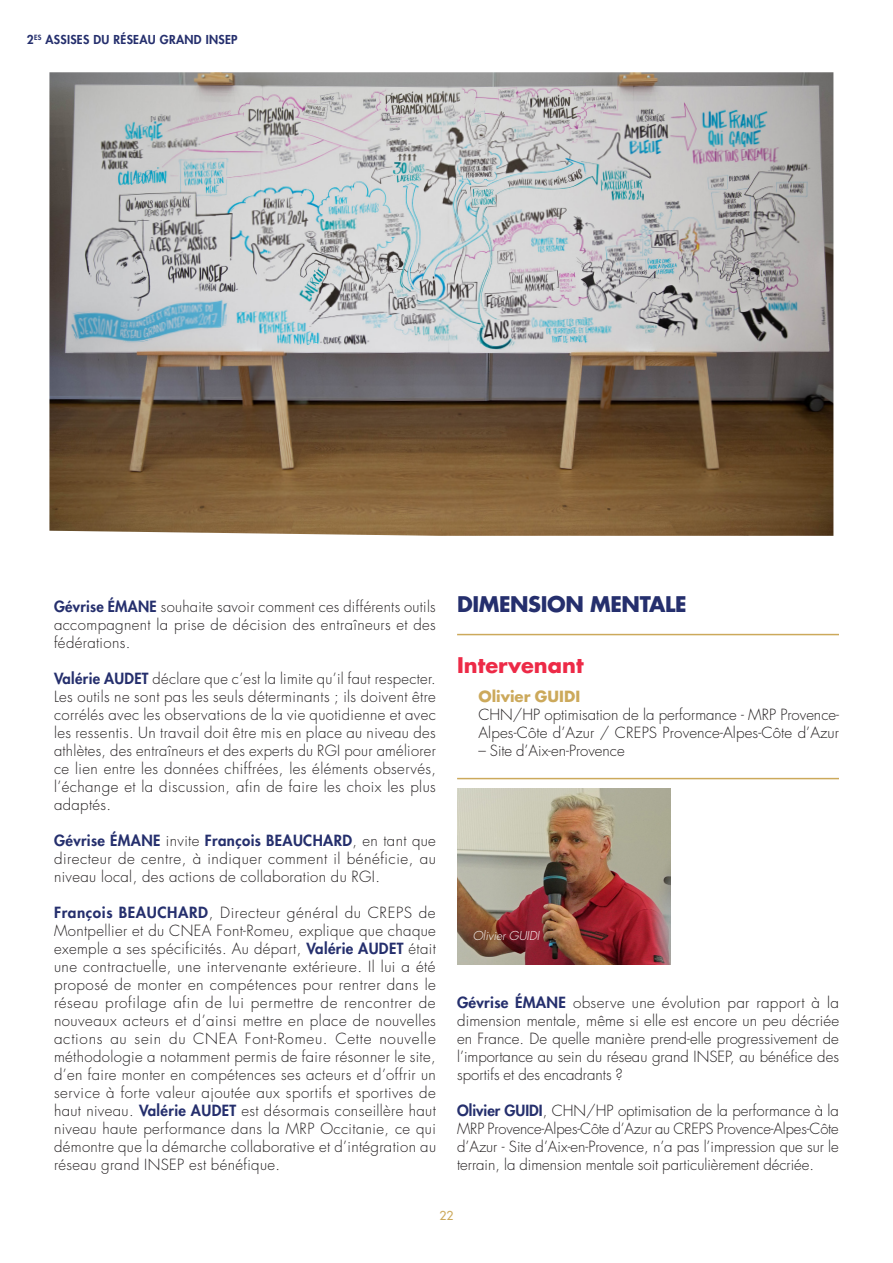
<style>
.page{position:relative;width:893px;height:1263px;background:#fff}
.page>*{position:absolute;margin:0;border:0;box-sizing:border-box;transform-origin:0 0}
.TITRE_NIV_2{font:700 21px "Futura Std";letter-spacing:-.02em;color:#252f6d}
.RougeBlack{font:700 21px "Futura Std";color:#ed2a47}
.TXT_COURANT{font:300 15px/18px "Futura Std";letter-spacing:.025em;color:#231f20;text-align:justify}
.TXT_COURANT-2{font:300 15px/18px "Futura Std";letter-spacing:.005em;color:#231f20}
.TXT_COURANT-3{font:300 15px "Futura Std";color:#231f20}
.TXT_COURANT-4{font:700 15px "Futura Std";color:#cca95b}
.t1{font:800 12px "Futura Std";letter-spacing:.025em;color:#252f6d}
.TXT_ital_note{font:italic 300 12px "Futura Std";color:#fff}
.t2{font:500 12px "Futura Std";color:#cca95b}
.s1{font-weight:800;color:#252f6d}
</style>
<div class="page">
<hr style="left:457px;top:634px;width:382px;height:1px;background:#cca95b">
<hr style="left:457px;top:778px;width:382px;height:1px;background:#cca95b">
<img style="left:49px;top:72px;width:784px;height:464px">
<img style="left:457px;top:788px;width:213px;height:176px">
<p class="t1" style="left:27px;top:32px;width:212px">2<sup>ES</sup> ASSISES DU RÉSEAU GRAND INSEP</p>
<p class="TXT_COURANT" style="left:54px;top:598px;width:383px"><span class="s1">Gévrise ÉMANE</span> souhaite savoir comment ces différents outils accompagnent la prise de décision des entraîneurs et des fédérations.</p>
<p class="TXT_COURANT" style="left:54px;top:670px;width:384px"><span class="s1">Valérie AUDET</span> déclare que c’est la limite qu’il faut respecter.<br>Les outils ne sont pas les seuls déterminants ; ils doivent être corrélés avec les observations de la vie quotidienne et avec les ressentis. Un travail doit être mis en place au niveau des athlètes, des entraîneurs et des experts du RGI pour améliorer ce lien entre les données chiffrées, les éléments observés, l’échange et la discussion, afin de faire les choix les plus adaptés.</p>
<p class="TXT_COURANT" style="left:54px;top:832px;width:383px"><span class="s1">Gévrise ÉMANE</span> invite <span class="s1">François BEAUCHARD</span>, en tant que directeur de centre, à indiquer comment il bénéficie, au niveau local, des actions de collaboration du RGI.</p>
<p class="TXT_COURANT" style="left:54px;top:904px;width:384px"><span class="s1">François BEAUCHARD</span>, Directeur général du CREPS de Montpellier et du CNEA Font-Romeu, explique que chaque exemple a ses spécificités. Au départ, <span class="s1">Valérie AUDET</span> était une contractuelle, une intervenante extérieure. Il lui a été proposé de monter en compétences pour rentrer dans le réseau profilage afin de lui permettre de rencontrer de nouveaux acteurs et d’ainsi mettre en place de nouvelles actions au sein du CNEA Font-Romeu. Cette nouvelle méthodologie a notamment permis de faire résonner le site, d’en faire monter en compétences ses acteurs et d’offrir un service à forte valeur ajoutée aux sportifs et sportives de haut niveau. <span class="s1">Valérie AUDET</span> est désormais conseillère haut niveau haute performance dans la MRP Occitanie, ce qui démontre que la démarche collaborative et d’intégration au réseau grand INSEP est bénéfique.</p>
<p class="TITRE_NIV_2" style="left:457px;top:590px;width:231px">DIMENSION MENTALE</p>
<p class="RougeBlack" style="left:457px;top:651px;width:128px">Intervenant</p>
<p class="TXT_COURANT-4" style="left:478px;top:686px;width:103px">Olivier GUIDI</p>
<p class="TXT_COURANT-2" style="left:478px;top:706px;width:362px">CHN/HP optimisation de la performance - MRP Provence-<br>Alpes-Côte d’Azur / CREPS Provence-Alpes-Côte d’Azur</p>
<p class="TXT_COURANT-3" style="left:478px;top:741px;width:148px">– Site d’Aix-en-Provence</p>
<p class="TXT_ital_note" style="left:473px;top:929px;width:68px">Olivier GUIDI</p>
<p class="TXT_COURANT" style="left:457px;top:994px;width:383px"><span class="s1">Gévrise ÉMANE</span> observe une évolution par rapport à la dimension mentale, même si elle est encore un peu décriée en France. De quelle manière prend-elle progressivement de l’importance au sein du réseau grand INSEP, au bénéfice des sportifs et des encadrants ?</p>
<p class="TXT_COURANT" style="left:457px;top:1102px;width:383px"><span class="s1">Olivier GUIDI</span>, CHN/HP optimisation de la performance à la MRP Provence-Alpes-Côte d’Azur au CREPS Provence-Alpes-Côte d’Azur - Site d’Aix-en-Provence, n’a pas l’impression que sur le terrain, la dimension mentale soit particulièrement décriée.</p>
<p class="t2" style="left:440px;top:1208px;width:15px">22</p>
</div>
